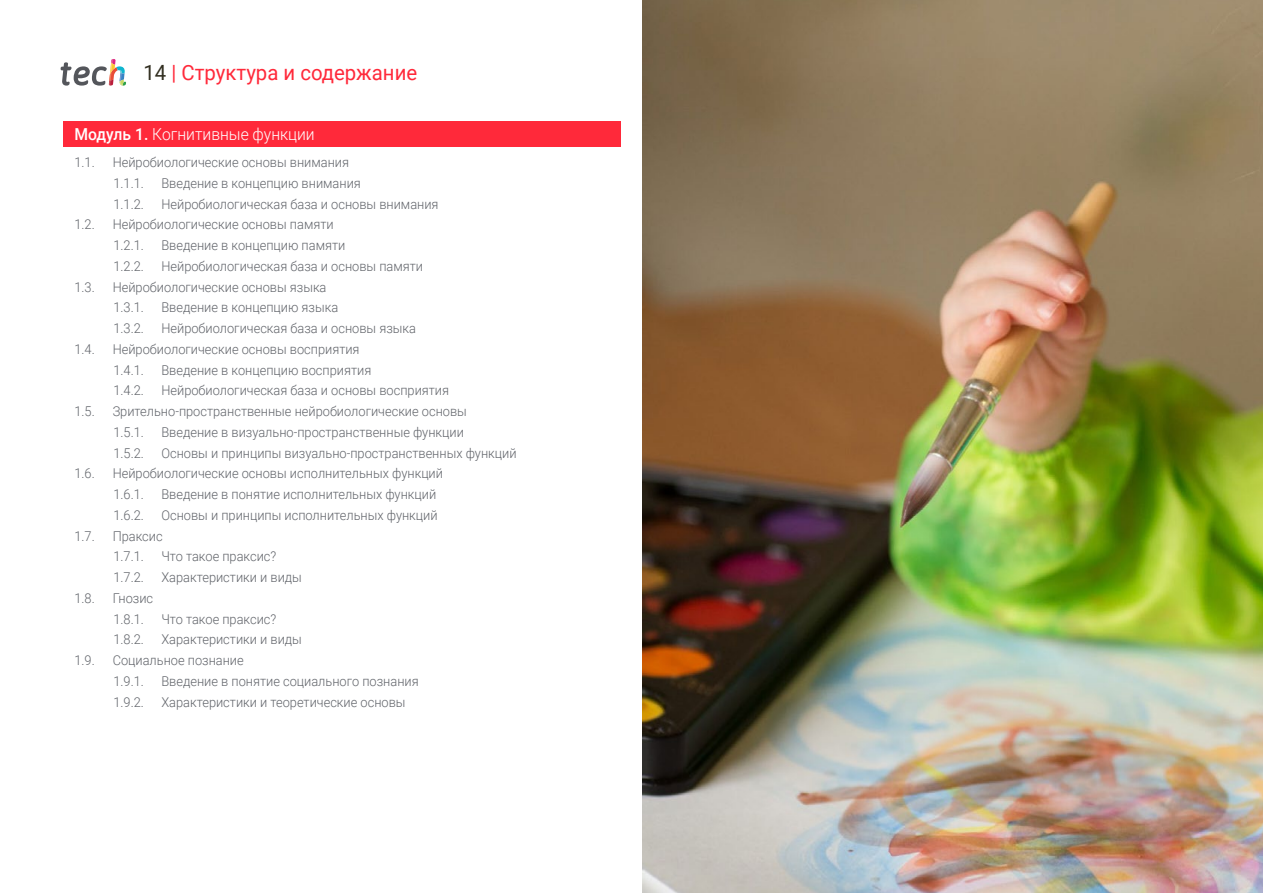
<style>
.page{position:relative;width:1263px;height:893px;background:#fff}
.page>*{position:absolute;margin:0;border:0;box-sizing:border-box;transform-origin:0 0}
.t1{font:21px "Roboto";color:#ff293a}
.t2{font:300 16.5px "Roboto";color:#fff;scale:.95 1}
.t3{font:300 13.5px/20.7px "Roboto";color:#61646a;scale:.95 1}
.s1{color:#312e20}
.s2{font-weight:500}
</style>
<div class="page">
<div style="left:63px;top:121px;width:558px;height:25px;background:#ff293a"></div>
<svg style="left:61px;top:59px;width:65px;height:27px"></svg>
<img style="left:642px;top:0;width:621px;height:893px">
<h1 class="t1" style="left:144px;top:57px;width:275px"><span class="s1">14</span> | Структура и содержание</h1>
<p class="t2" style="left:74px;top:123px;width:255px"><span class="s2">Модуль 1.</span> Когнитивные функции</p>
<p class="t3" style="left:74px;top:151px;width:23px">1.1.</p>
<p class="t3" style="left:113px;top:151px;width:250px">Нейробиологические основы внимания<br>1.1.1.</p>
<p class="t3" style="left:161px;top:172px;width:211px">Введение в концепцию внимания</p>
<p class="t3" style="left:113px;top:193px;width:34px">1.1.2.</p>
<p class="t3" style="left:161px;top:193px;width:293px">Нейробиологическая база и основы внимания</p>
<p class="t3" style="left:74px;top:214px;width:23px">1.2.</p>
<p class="t3" style="left:113px;top:214px;width:234px">Нейробиологические основы памяти<br>1.2.1.</p>
<p class="t3" style="left:161px;top:234px;width:195px">Введение в концепцию памяти</p>
<p class="t3" style="left:113px;top:255px;width:34px">1.2.2.</p>
<p class="t3" style="left:161px;top:255px;width:277px">Нейробиологическая база и основы памяти</p>
<p class="t3" style="left:74px;top:276px;width:23px">1.3.</p>
<p class="t3" style="left:113px;top:276px;width:227px">Нейробиологические основы языка<br>1.3.1.</p>
<p class="t3" style="left:161px;top:297px;width:188px">Введение в концепцию языка</p>
<p class="t3" style="left:113px;top:317px;width:34px">1.3.2.</p>
<p class="t3" style="left:161px;top:317px;width:269px">Нейробиологическая база и основы языка</p>
<p class="t3" style="left:74px;top:338px;width:23px">1.4.</p>
<p class="t3" style="left:113px;top:338px;width:261px">Нейробиологические основы восприятия<br>1.4.1.</p>
<p class="t3" style="left:161px;top:359px;width:222px">Введение в концепцию восприятия</p>
<p class="t3" style="left:113px;top:380px;width:34px">1.4.2.</p>
<p class="t3" style="left:161px;top:380px;width:304px">Нейробиологическая база и основы восприятия</p>
<p class="t3" style="left:74px;top:400px;width:23px">1.5.</p>
<p class="t3" style="left:113px;top:400px;width:374px">Зрительно-пространственные нейробиологические основы<br>1.5.1.</p>
<p class="t3" style="left:161px;top:421px;width:320px">Введение в визуально-пространственные функции</p>
<p class="t3" style="left:113px;top:442px;width:34px">1.5.2.</p>
<p class="t3" style="left:161px;top:442px;width:375px">Основы и принципы визуально-пространственных функций</p>
<p class="t3" style="left:74px;top:463px;width:23px">1.6.</p>
<p class="t3" style="left:113px;top:463px;width:349px">Нейробиологические основы исполнительных функций<br>1.6.1.</p>
<p class="t3" style="left:161px;top:483px;width:291px">Введение в понятие исполнительных функций</p>
<p class="t3" style="left:113px;top:504px;width:34px">1.6.2.</p>
<p class="t3" style="left:161px;top:504px;width:292px">Основы и принципы исполнительных функций</p>
<p class="t3" style="left:74px;top:525px;width:23px">1.7.</p>
<p class="t3" style="left:113px;top:525px;width:54px">Праксис<br>1.7.1.</p>
<p class="t3" style="left:161px;top:546px;width:122px">Что такое праксис?</p>
<p class="t3" style="left:113px;top:566px;width:34px">1.7.2.</p>
<p class="t3" style="left:161px;top:566px;width:149px">Характеристики и виды</p>
<p class="t3" style="left:74px;top:587px;width:23px">1.8.</p>
<p class="t3" style="left:113px;top:587px;width:44px">Гнозис<br>1.8.1.</p>
<p class="t3" style="left:161px;top:608px;width:122px">Что такое праксис?</p>
<p class="t3" style="left:113px;top:629px;width:34px">1.8.2.</p>
<p class="t3" style="left:161px;top:629px;width:149px">Характеристики и виды</p>
<p class="t3" style="left:74px;top:649px;width:23px">1.9.</p>
<p class="t3" style="left:113px;top:649px;width:140px">Социальное познание<br>1.9.1.</p>
<p class="t3" style="left:161px;top:670px;width:272px">Введение в понятие социального познания</p>
<p class="t3" style="left:113px;top:691px;width:34px">1.9.2.</p>
<p class="t3" style="left:161px;top:691px;width:258px">Характеристики и теоретические основы</p>
</div>
